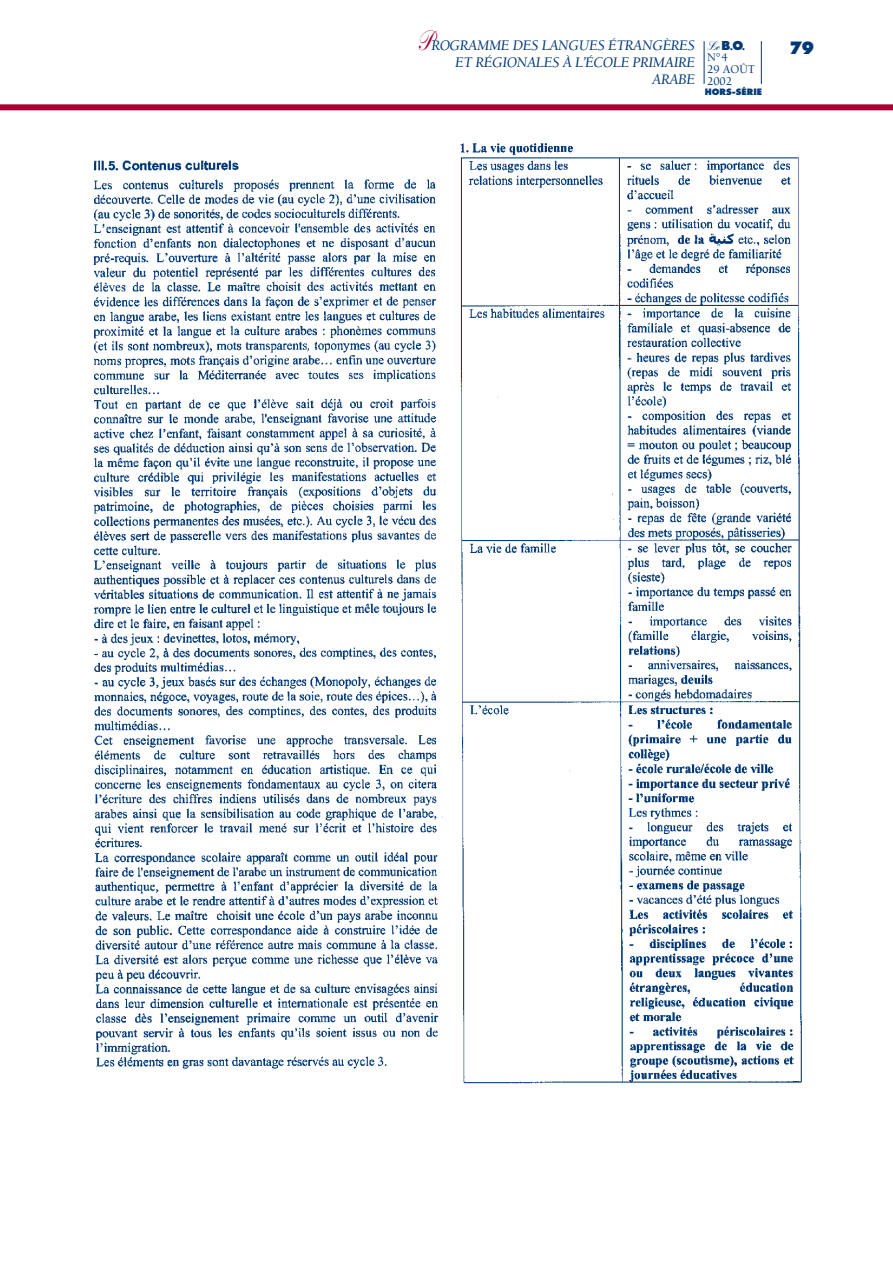
<style>
.page{position:relative;width:893px;height:1263px;background:#fff}
.page>*{position:absolute;margin:0;border:0;box-sizing:border-box;transform-origin:0 0}
.t1{font:800 16.5px "Futura";color:#003876;scale:.94 1}
.t2{font:italic 15px/16.8px "Berkeley";letter-spacing:-.02em;color:#003876;text-align:right}
.t3{font:500 12px/11.7px "Berkeley";color:#003876}
.t4{font:900 12px "Kuenstler Script";color:#003876;scale:.8 1}
.t5{font:800 8.55px "Futura";color:#003876}
.s1{font-family:"Kuenstler Script";font-weight:900;font-style:normal;font-size:27px;color:#a90031}
.s2{font-family:"Futura";font-weight:800}
</style>
<div class="page">
<div style="left:0;top:104px;width:892px;height:6px;background:#a90031"></div>
<hr style="left:703px;top:41px;width:1px;height:43px;background:#003876">
<hr style="left:761px;top:41px;width:1px;height:43px;background:#003876">
<img style="left:93px;top:143px;width:709px;height:941px">
<p class="t2" style="left:418px;top:38px;width:278px"><span class="s1">P</span>ROGRAMME DES LANGUES ÉTRANGÈRES<br>ET RÉGIONALES À L’ÉCOLE PRIMAIRE<br>ARABE</p>
<p class="t4" style="left:707px;top:42px;width:49px">Le <span class="s2">B</span><span class="s2">.</span><span class="s2">O</span><span class="s2">.</span></p>
<p class="t1" style="left:789px;top:41px;width:28px">79</p>
<p class="t3" style="left:707px;top:53px;width:49px">N°4<br>29 AOÛT<br>2002</p>
<p class="t5" style="left:705px;top:88px;width:59px">HORS-SÉRIE</p>
</div>
